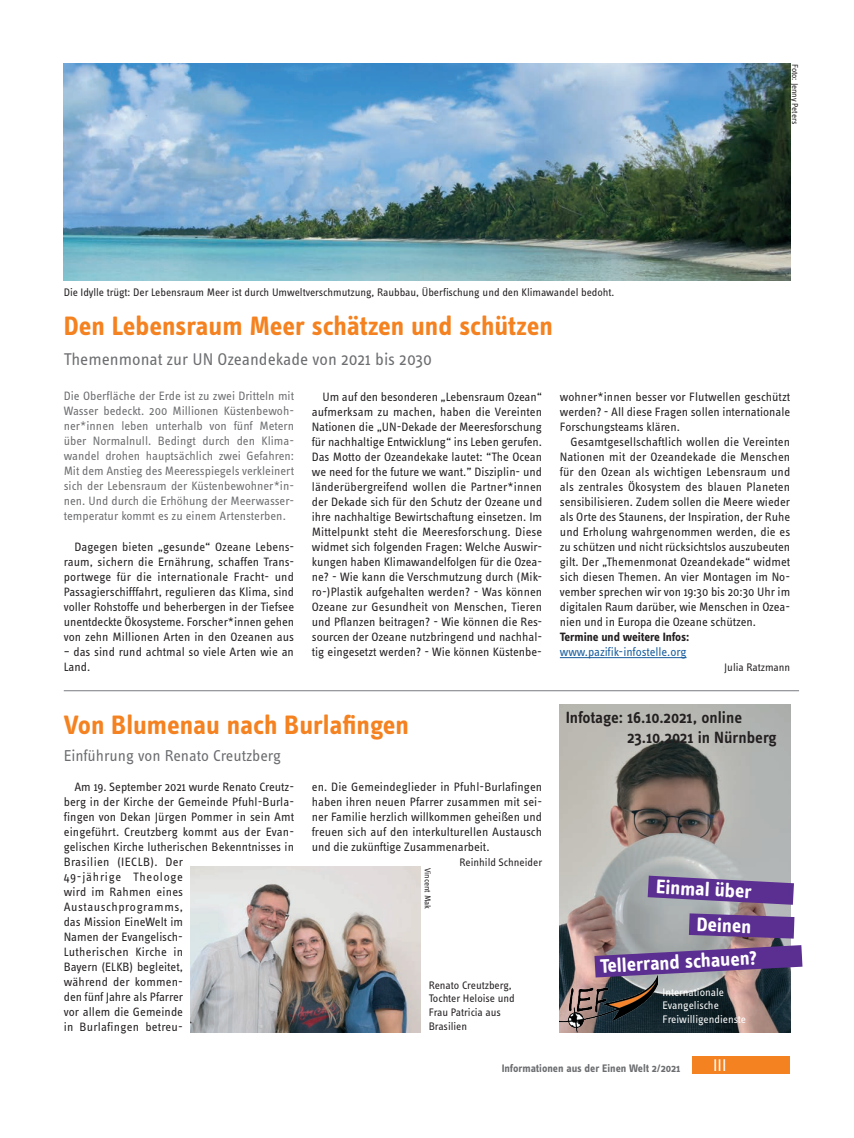
<style>
.page{position:relative;width:854px;height:1138px;background:#fff}
.page>*{position:absolute;margin:0;border:0;box-sizing:border-box;transform-origin:0 0}
.t1{font:700 27.5px "Info OT Text";color:#f58220}
.t2{font:700 20.25px "Info OT Text";color:#fff}
.t3{font:17.5px "Info OT Text";color:#6c6d70}
.t4{font:17.5px "Info OT Text";color:#fff}
.t5{font:600 16.75px/20.1px "Info OT Text";color:#231f20}
.t6{font:16.25px "Info OT Text";color:#6c6d70}
.t7{font:12.5px/15px "Info OT Text";color:#231f20;text-align:justify}
.t8{font:12.5px/15px "Info OT Text";color:#6c6d70;text-align:justify}
.t9{font:12.5px "Info OT Text";letter-spacing:-.005em;color:#175d9e}
.t10{font:700 12.5px "Info OT Text";letter-spacing:-.005em;color:#231f20}
.t11{font:11.25px/13.8px "Info OT Text";letter-spacing:-.005em;color:#231f20}
.t12{font:11.25px/13.5px "Info OT Text";color:#fff}
.t13{font:700 11.25px "Info OT Text";color:#6c6d70}
.t14{font:8.75px "Info OT Text";letter-spacing:-.005em;color:#231f20}
</style>
<div class="page">
<div style="left:693px;top:1056px;width:97px;height:17px;background:#f58220"></div>
<img style="left:64px;top:64px;width:726px;height:216px">
<hr style="left:560px;top:657px;width:127px;height:1px;background:#175d9e">
<hr style="left:64px;top:690px;width:735px;height:1px;background:#939598">
<img style="left:560px;top:704px;width:230px;height:328px">
<svg style="left:594px;top:945px;width:208px;height:32px;background:#705191"></svg>
<svg style="left:648px;top:875px;width:146px;height:29px;background:#71519a"></svg>
<svg style="left:689px;top:913px;width:105px;height:25px;background:#653e92"></svg>
<img style="left:560px;top:968px;width:98px;height:64px">
<img style="left:190px;top:866px;width:230px;height:166px">
<p class="t11" style="left:64px;top:285px;width:552px">Die Idylle trügt: Der Lebensraum Meer ist durch Umweltverschmutzung, Raubbau, Überfischung und den Klimawandel bedoht.</p>
<h1 class="t1" style="left:64px;top:309px;width:491px">Den Lebensraum Meer schätzen und schützen</h1>
<h3 class="t3" style="left:64px;top:349px;width:370px">Themenmonat zur UN Ozeandekade von 2021 bis 2030</h3>
<p class="t14" style="left:800px;top:64px;width:62px;rotate:90deg">Foto: Jenny Peters</p>
<p class="t8" style="left:64px;top:388px;width:232px">Die Oberfläche der Erde ist zu zwei Dritteln mit Wasser bedeckt. 200 Millionen Küstenbewoh&shy;ner*innen leben unterhalb von fünf Metern über Normalnull. Bedingt durch den Klima&shy;wandel drohen hauptsächlich zwei Gefahren:<br>Mit dem Anstieg des Meeresspiegels verkleinert sich der Lebensraum der Küstenbewohner*in&shy;nen. Und durch die Erhöhung der Meerwasser&shy;temperatur kommt es zu einem Artensterben.</p>
<p class="t7" style="left:64px;top:539px;width:232px;text-indent:11px">Dagegen bieten „gesunde“ Ozeane Lebens&shy;raum, sichern die Ernährung, schaffen Trans&shy;portwege für die internationale Fracht- und Passagierschifffahrt, regulieren das Klima, sind voller Rohstoffe und beherbergen in der Tiefsee unentdeckte Ökosysteme. Forscher*innen gehen von zehn Millionen Arten in den Ozeanen aus</p>
<p class="t7" style="left:64px;top:644px;width:232px">– das sind rund achtmal so viele Arten wie an<br>Land.</p>
<p class="t7" style="left:312px;top:389px;width:232px;text-indent:11px">Um auf den besonderen „Lebensraum Ozean“ aufmerksam zu machen, haben die Vereinten Nationen die „UN-Dekade der Meeresforschung für nachhaltige Entwicklung“ ins Leben gerufen.<br>Das Motto der Ozeandekake lautet: “The Ocean we need for the future we want.” Disziplin- und länderübergreifend wollen die Partner*innen der Dekade sich für den Schutz der Ozeane und ihre nachhaltige Bewirtschaftung einsetzen. Im Mittelpunkt steht die Meeresforschung. Diese widmet sich folgenden Fragen: Welche Auswir&shy;kungen haben Klimawandelfolgen für die Ozea&shy;ne? - Wie kann die Verschmutzung durch (Mik&shy;ro-)Plastik aufgehalten werden? - Was können Ozeane zur Gesundheit von Menschen, Tieren und Pflanzen beitragen? - Wie können die Res&shy;sourcen der Ozeane nutzbringend und nachhal&shy;tig eingesetzt werden? - Wie können Küstenbe-</p>
<h1 class="t1" style="left:64px;top:708px;width:347px">Von Blumenau nach Burlafingen</h1>
<h3 class="t6" style="left:64px;top:745px;width:219px">Einführung von Renato Creutzberg</h3>
<p class="t7" style="left:64px;top:779px;width:232px;text-align:left;text-indent:11px">Am 19. September 2021 wurde Renato Creutz&shy;berg in der Kirche der Gemeinde Pfuhl-Burla&shy;fingen von Dekan Jürgen Pommer in sein Amt eingeführt. Creutzberg kommt aus der Evan&shy;gelischen Kirche lutherischen Bekenntnisses in<br>Brasilien (IECLB). Der<br>49-jährige Theologe<br>wird im Rahmen eines<br>Austauschprogramms,<br>das Mission EineWelt im<br>Namen der Evangelisch-<br>Lutherischen Kirche in<br>Bayern (ELKB) begleitet,<br>während der kommen-<br>den fünf Jahre als Pfarrer<br>vor allem die Gemeinde<br>in Burlafingen betreu-</p>
<p class="t7" style="left:312px;top:779px;width:232px">en. Die Gemeindeglieder in Pfuhl-Burlafingen haben ihren neuen Pfarrer zusammen mit sei&shy;ner Familie herzlich willkommen geheißen und freuen sich auf den interkulturellen Austausch und die zukünftige Zusammenarbeit.</p>
<p class="t11" style="left:460px;top:855px;width:84px">Reinhild Schneider</p>
<p class="t14" style="left:433px;top:868px;width:43px;rotate:90deg">Vincent Mak</p>
<p class="t11" style="left:429px;top:977px;width:87px">Renato Creutzberg,<br>Tochter Heloise und<br>Frau Patricia aus<br>Brasilien</p>
<p class="t7" style="left:560px;top:389px;width:232px">wohner*innen besser vor Flutwellen geschützt werden? - All diese Fragen sollen internationale Forschungsteams klären.</p>
<p class="t7" style="left:560px;top:434px;width:232px;text-indent:11px">Gesamtgesellschaftlich wollen die Vereinten Nationen mit der Ozeandekade die Menschen für den Ozean als wichtigen Lebensraum und als zentrales Ökosystem des blauen Planeten sensibilisieren. Zudem sollen die Meere wieder als Orte des Staunens, der Inspiration, der Ruhe und Erholung wahrgenommen werden, die es zu schützen und nicht rücksichtslos auszubeuten gilt. Der „Themenmonat Ozeandekade“ widmet sich diesen Themen. An vier Montagen im No&shy;vember sprechen wir von 19:30 bis 20:30 Uhr im digitalen Raum darüber, wie Menschen in Ozea&shy;nien und in Europa die Ozeane schützen.</p>
<p class="t10" style="left:560px;top:629px;width:131px">Termine und weitere Infos:</p>
<p class="t9" style="left:560px;top:644px;width:128px">www.pazifik-infostelle.org</p>
<p class="t11" style="left:724px;top:660px;width:67px">Julia Ratzmann</p>
<h3 class="t5" style="left:627px;top:706px;width:151px;text-indent:-62px">Infotage: 16.10.2021, online<br>23.10.2021 in Nürnberg</h3>
<h2 class="t2" style="left:657px;top:874px;width:97px;rotate:3deg">Einmal über</h2>
<h2 class="t2" style="left:697px;top:911px;width:56px;rotate:2deg">Deinen</h2>
<h2 class="t2" style="left:599px;top:953px;width:159px;rotate:-3deg">Tellerrand schauen?</h2>
<p class="t12" style="left:663px;top:985px;width:85px">Internationale<br>Evangelische<br>Freiwilligendienste</p>
<p class="t13" style="left:502px;top:1061px;width:180px">Informationen aus der Einen Welt 2/2021</p>
<h3 class="t4" style="left:713px;top:1054px;width:15px">III</h3>
</div>
